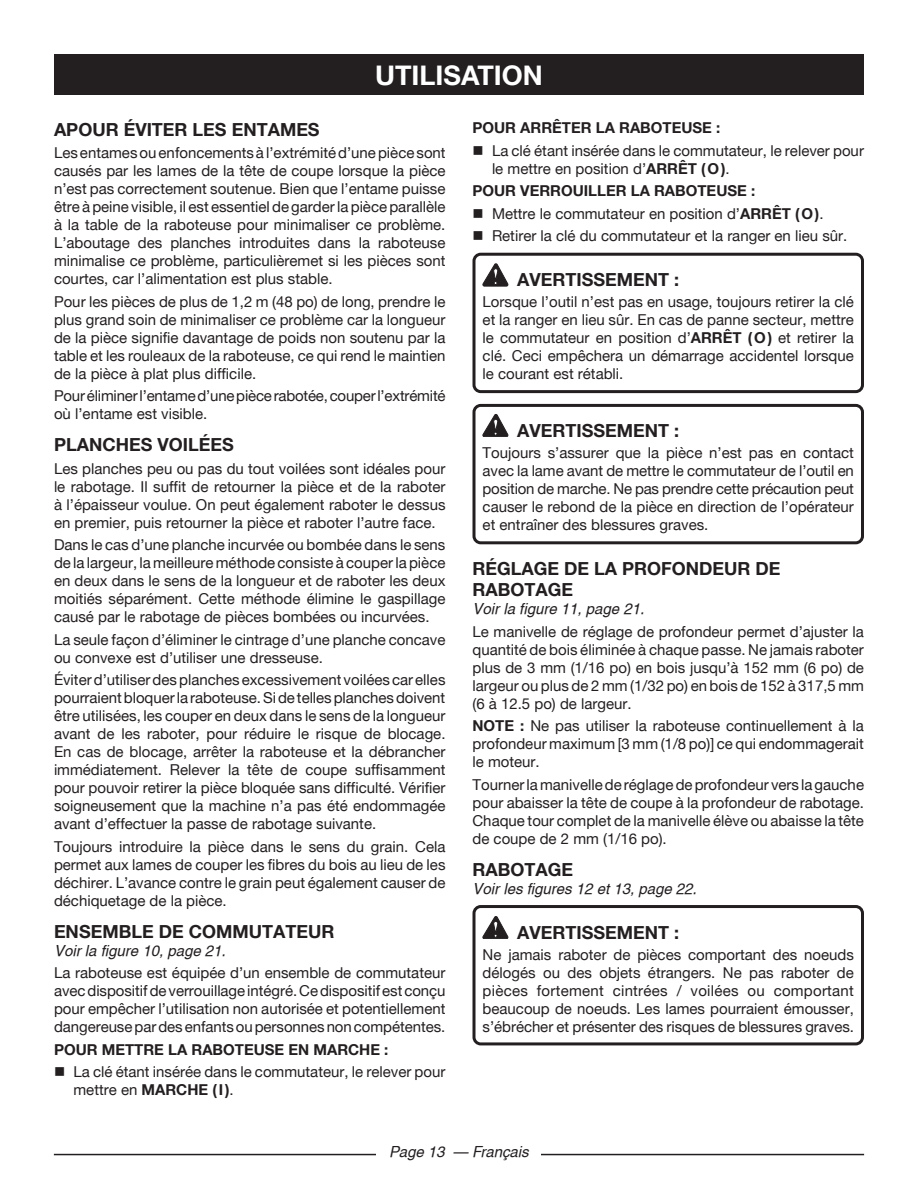
<style>
.page{position:relative;width:918px;height:1188px;background:#fff}
.page>*{position:absolute;margin:0;border:0;box-sizing:border-box;transform-origin:0 0}
.HEADING{font:700 27px "Helvetica Neue";color:#fff}
.Heading_2_no_space{font:700 18px/21.6px "Helvetica Neue";color:#231f20}
.Warning{font:700 18px "Helvetica Neue";color:#231f20}
.Heading_2{font:700 18px "Helvetica Neue";color:#231f20}
.Body_text{font:15px/18px "Helvetica Neue";color:#231f20;text-align:justify}
.Warning_Text{font:15px/18px "Helvetica Neue";color:#231f20;text-align:justify}
.bullets{font:15px/18px "Helvetica Neue";color:#231f20}
.See_figure{font:italic 15px "Helvetica";color:#231f20}
.Body_text-2{font:700 15px "Helvetica Neue";color:#231f20}
.s1{font-weight:700}
</style>
<div class="page">
<hr style="left:54px;top:1154px;width:810px;height:1px;background:#231f20">
<div style="left:377px;top:1142px;width:164px;height:19px;background:#fff"></div>
<svg style="left:483px;top:264px;width:25px;height:22px"></svg>
<svg style="left:483px;top:414px;width:25px;height:23px"></svg>
<svg style="left:483px;top:916px;width:25px;height:23px"></svg>
<div style="left:54px;top:54px;width:810px;height:40px;background:#231f20"></div>
<div style="left:472px;top:253px;width:392px;height:140px;border:3px solid #231f20;border-radius:7px"></div>
<div style="left:472px;top:404px;width:392px;height:140px;border:3px solid #231f20;border-radius:7px"></div>
<div style="left:472px;top:905px;width:392px;height:140px;border:3px solid #231f20;border-radius:7px"></div>
<p class="HEADING" style="left:375px;top:58px;width:169px">UTILISATION</p>
<p class="Heading_2" style="left:54px;top:118px;width:267px">APOUR ÉVITER LES ENTAMES</p>
<p class="Body_text" style="left:54px;top:144px;width:393px">Les entames ou enfoncements à l’extrémité d’une pièce sont causés par les lames de la tête de coupe lorsque la pièce n’est pas correctement soutenue. Bien que l’entame puisse être à peine visible, il est essentiel de garder la pièce parallèle à la table de la raboteuse pour minimaliser ce problème.<br>L’aboutage des planches introduites dans la raboteuse minimalise ce problème, particulièremet si les pièces sont courtes, car l’alimentation est plus stable.</p>
<p class="Body_text" style="left:54px;top:292px;width:393px">Pour les pièces de plus de 1,2 m (48 po) de long, prendre le plus grand soin de minimaliser ce problème car la longueur de la pièce signifie davantage de poids non soutenu par la table et les rouleaux de la raboteuse, ce qui rend le maintien de la pièce à plat plus difficile.</p>
<p class="Body_text" style="left:54px;top:387px;width:393px">Pour éliminer l’entame d’une pièce rabotée, couper l’extrémité où l’entame est visible.</p>
<p class="Heading_2" style="left:54px;top:434px;width:181px">PLANCHES VOILÉES</p>
<p class="Body_text" style="left:54px;top:459px;width:393px">Les planches peu ou pas du tout voilées sont idéales pour le rabotage. Il suffit de retourner la pièce et de la raboter à l’épaisseur voulue. On peut également raboter le dessus en premier, puis retourner la pièce et raboter l’autre face.</p>
<p class="Body_text" style="left:54px;top:536px;width:393px">Dans le cas d’une planche incurvée ou bombée dans le sens de la largeur, la meilleure méthode consiste à couper la pièce en deux dans le sens de la longueur et de raboter les deux moitiés séparément. Cette méthode élimine le gaspillage causé par le rabotage de pièces bombées ou incurvées.</p>
<p class="Body_text" style="left:54px;top:630px;width:393px">La seule façon d’éliminer le cintrage d’une planche concave ou convexe est d’utiliser une dresseuse.</p>
<p class="Body_text" style="left:54px;top:671px;width:393px">Éviter d’utiliser des planches excessivement voilées car elles pourraient bloquer la raboteuse. Si de telles planches doivent être utilisées, les couper en deux dans le sens de la longueur avant de les raboter, pour réduire le risque de blocage.<br>En cas de blocage, arrêter la raboteuse et la débrancher immédiatement. Relever la tête de coupe suffisamment pour pouvoir retirer la pièce bloquée sans difficulté. Vérifier soigneusement que la machine n’a pas été endommagée avant d’effectuer la passe de rabotage suivante.</p>
<p class="Body_text" style="left:54px;top:837px;width:393px">Toujours introduire la pièce dans le sens du grain. Cela permet aux lames de couper les fibres du bois au lieu de les déchirer. L’avance contre le grain peut également causer de déchiquetage de la pièce.</p>
<p class="Heading_2_no_space" style="left:54px;top:920px;width:282px">ENSEMBLE DE COMMUTATEUR</p>
<p class="See_figure" style="left:54px;top:942px;width:173px">Voir la figure 10, page 21.</p>
<p class="Body_text" style="left:54px;top:964px;width:393px">La raboteuse est équipée d’un ensemble de commutateur avec dispositif de verrouillage intégré. Ce dispositif est conçu pour empêcher l’utilisation non autorisée et potentiellement dangereuse par des enfants ou personnes non compétentes.</p>
<p class="Body_text-2" style="left:54px;top:1040px;width:336px">POUR METTRE LA RABOTEUSE EN MARCHE :</p>
<p class="bullets" style="left:74px;top:1063px;width:374px;text-indent:-20px">■ La clé étant insérée dans le commutateur, le relever pour mettre en <span class="s1">MARCHE (I)</span>.</p>
<p class="Body_text-2" style="left:472px;top:119px;width:249px">POUR ARRÊTER LA RABOTEUSE :</p>
<p class="bullets" style="left:492px;top:141px;width:374px;text-indent:-20px">■ La clé étant insérée dans le commutateur, le relever pour le mettre en position d’<span class="s1">ARRÊT (O)</span>.</p>
<p class="Body_text-2" style="left:472px;top:182px;width:284px">POUR VERROUILLER LA RABOTEUSE :</p>
<p class="bullets" style="left:472px;top:204px;width:353px">■ Mettre le commutateur en position d’<span class="s1">ARRÊT (O)</span>.</p>
<p class="bullets" style="left:472px;top:227px;width:376px">■ Retirer la clé du commutateur et la ranger en lieu sûr.</p>
<p class="Warning" style="left:517px;top:269px;width:164px">AVERTISSEMENT :</p>
<p class="Warning_Text" style="left:483px;top:293px;width:373px">Lorsque l’outil n’est pas en usage, toujours retirer la clé et la ranger en lieu sûr. En cas de panne secteur, mettre le commutateur en position d’<span class="s1">ARRÊT (O)</span> et retirer la clé. Ceci empêchera un démarrage accidentel lorsque le courant est rétabli.</p>
<p class="Warning" style="left:517px;top:419px;width:164px">AVERTISSEMENT :</p>
<p class="Warning_Text" style="left:483px;top:443px;width:373px">Toujours s’assurer que la pièce n’est pas en contact avec la lame avant de mettre le commutateur de l’outil en position de marche. Ne pas prendre cette précaution peut causer le rebond de la pièce en direction de l’opérateur et entraîner des blessures graves.</p>
<p class="Heading_2_no_space" style="left:472px;top:557px;width:310px">RÉGLAGE DE LA PROFONDEUR DE<br>RABOTAGE</p>
<p class="See_figure" style="left:472px;top:600px;width:173px">Voir la figure 11, page 21.</p>
<p class="Body_text" style="left:472px;top:622px;width:393px">Le manivelle de réglage de profondeur permet d’ajuster la quantité de bois éliminée à chaque passe. Ne jamais raboter plus de 3 mm (1/16 po) en bois jusqu’à 152 mm (6 po) de largeur ou plus de 2 mm (1/32 po) en bois de 152 à 317,5 mm (6 à 12.5 po) de largeur.</p>
<p class="Body_text" style="left:472px;top:717px;width:393px"><span class="s1">NOTE :</span> Ne pas utiliser la raboteuse continuellement à la profondeur maximum [3 mm (1/8 po)] ce qui endommagerait le moteur.</p>
<p class="Body_text" style="left:472px;top:775px;width:393px">Tourner la manivelle de réglage de profondeur vers la gauche pour abaisser la tête de coupe à la profondeur de rabotage.<br>Chaque tour complet de la manivelle élève ou abaisse la tête de coupe de 2 mm (1/16 po).</p>
<p class="Heading_2_no_space" style="left:472px;top:858px;width:102px">RABOTAGE</p>
<p class="See_figure" style="left:472px;top:880px;width:226px">Voir les figures 12 et 13, page 22.</p>
<p class="Warning" style="left:517px;top:921px;width:164px">AVERTISSEMENT :</p>
<p class="Warning_Text" style="left:483px;top:945px;width:373px">Ne jamais raboter de pièces comportant des noeuds délogés ou des objets étrangers. Ne pas raboter de pièces fortement cintrées / voilées ou comportant beaucoup de noeuds. Les lames pourraient émousser, s’ébrécher et présenter des risques de blessures graves.</p>
<p class="See_figure" style="left:389px;top:1143px;width:141px">Page 13 — Français</p>
</div>
